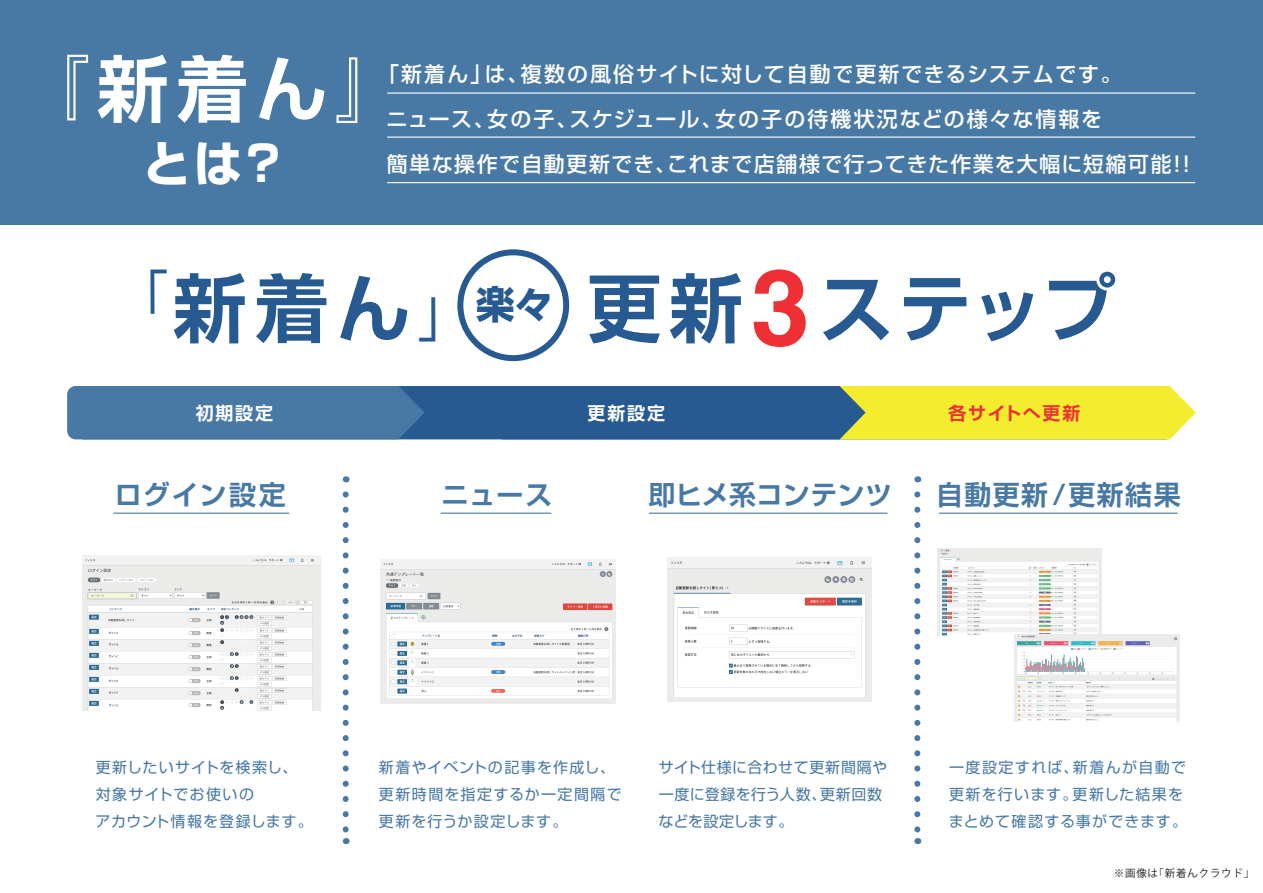
<style>
.page{position:relative;width:1263px;height:893px;background:#fff}
.page>*{position:absolute;margin:0;border:0;box-sizing:border-box;transform-origin:0 0}
.t1{font:700 74.25px "Shin Go Pro De";letter-spacing:.075em;color:#275a91}
.t2{font:700 72px "Shin Go Pro De";color:#fff}
.t3{font:700 48.75px "Shin Go Pro";color:#fff}
.t4{font:700 27px "Shin Go Pro De";letter-spacing:.04em;color:#4879a5}
.t5{font:700 27px "Shin Go Pro De";letter-spacing:.005em;color:#4879a5}
.t6{font:500 21px/45px "Shin Go Pro";letter-spacing:.065em;color:#fff}
.t7{font:700 18px "Shin Go Pro De";letter-spacing:.1em;color:#fff}
.t8{font:700 18px "Shin Go Pro De";letter-spacing:.085em;color:#ee3034}
.t9{font:15px/27px "Shin Go Pro";letter-spacing:.065em;color:#4879a5}
.t10{font:15px/27px "Shin Go Pro";letter-spacing:.02em;color:#4879a5}
.t11{font:10.5px "Koz Go Pro";letter-spacing:.075em;color:#231f20}
.s1{font-family:"Shin Go Pro";font-weight:400;font-size:47.25px}
.s2{font-family:"Helvetica LT Std";font-size:106.35px;color:#ee3034}
</style>
<div class="page">
<div style="left:0;top:0;width:1263px;height:225px;background:#4879a5"></div>
<svg style="left:343px;top:494px;width:6px;height:350px"></svg>
<svg style="left:914px;top:494px;width:6px;height:350px"></svg>
<div style="left:457px;top:249px;width:112px;height:112px;border:6px solid #275a91;border-radius:50%"></div>
<div style="left:424px;top:386px;width:78px;height:53px;background:#275a91"></div>
<div style="left:67px;top:386px;width:357px;height:53px;background:#4879a5"></div>
<svg style="left:502px;top:386px;width:694px;height:53px;background:#8ca264"></svg>
<hr style="left:114px;top:513px;width:175px;height:1px;background:#4879a5">
<hr style="left:441px;top:513px;width:110px;height:1px;background:#4879a5">
<hr style="left:649px;top:513px;width:238px;height:1px;background:#4879a5">
<hr style="left:939px;top:513px;width:238px;height:1px;background:#4879a5">
<hr style="left:387px;top:93px;width:808px;height:1px;background:#fff">
<hr style="left:387px;top:137px;width:808px;height:1px;background:#fff">
<hr style="left:387px;top:182px;width:808px;height:1px;background:#fff">
<img style="left:938px;top:549px;width:164px;height:87px">
<img style="left:1015px;top:634px;width:164px;height:87px">
<img style="left:380px;top:559px;width:235px;height:144px">
<img style="left:667px;top:558px;width:204px;height:143px">
<img style="left:83px;top:555px;width:237px;height:155px">
<h2 class="t2" style="left:18px;top:30px;width:390px">『新着ん』</h2>
<h3 class="t3" style="left:142px;top:125px;width:147px">とは？</h3>
<h3 class="t6" style="left:387px;top:49px;width:805px;text-indent:-9px">「新着ん」は、複数の風俗サイトに対して自動で更新できるシステムです。<br>ニュース、女の子、スケジュール、女の子の待機状況などの様々な情報を<br>簡単な操作で自動更新でき、これまで店舗様で行ってきた作業を大幅に短縮可能!!</h3>
<h1 class="t1" style="left:121px;top:247px;width:996px"><sup>「</sup>新着ん<span class="s1">」</span><sup>楽々</sup> 更新<span class="s2">3</span>ステップ</h1>
<p class="t7" style="left:196px;top:399px;width:79px">初期設定</p>
<p class="t7" style="left:588px;top:399px;width:79px">更新設定</p>
<p class="t8" style="left:948px;top:399px;width:133px">各サイトへ更新</p>
<h3 class="t4" style="left:115px;top:472px;width:172px">ログイン設定</h3>
<h3 class="t4" style="left:441px;top:472px;width:113px">ニュース</h3>
<h3 class="t5" style="left:648px;top:472px;width:245px">即ヒメ系コンテンツ</h3>
<h3 class="t4" style="left:936px;top:472px;width:246px">自動更新/更新結果</h3>
<p class="t9" style="left:96px;top:752px;width:219px">更新したいサイトを検索し、対象サイトでお使いの<br>アカウント情報を登録します。</p>
<p class="t9" style="left:379px;top:752px;width:245px">新着やイベントの記事を作成し、更新時間を指定するか一定間隔で更新を行うか設定します。</p>
<p class="t10" style="left:658px;top:752px;width:230px">サイト仕様に合わせて更新間隔や一度に登録を行う人数、更新回数などを設定します。</p>
<p class="t9" style="left:949px;top:752px;width:240px">一度設定すれば、新着んが自動で更新を行います。更新した結果をまとめて確認する事ができます。</p>
<p class="t11" style="left:1114px;top:867px;width:142px">※画像は「新着んクラウド」</p>
</div>
